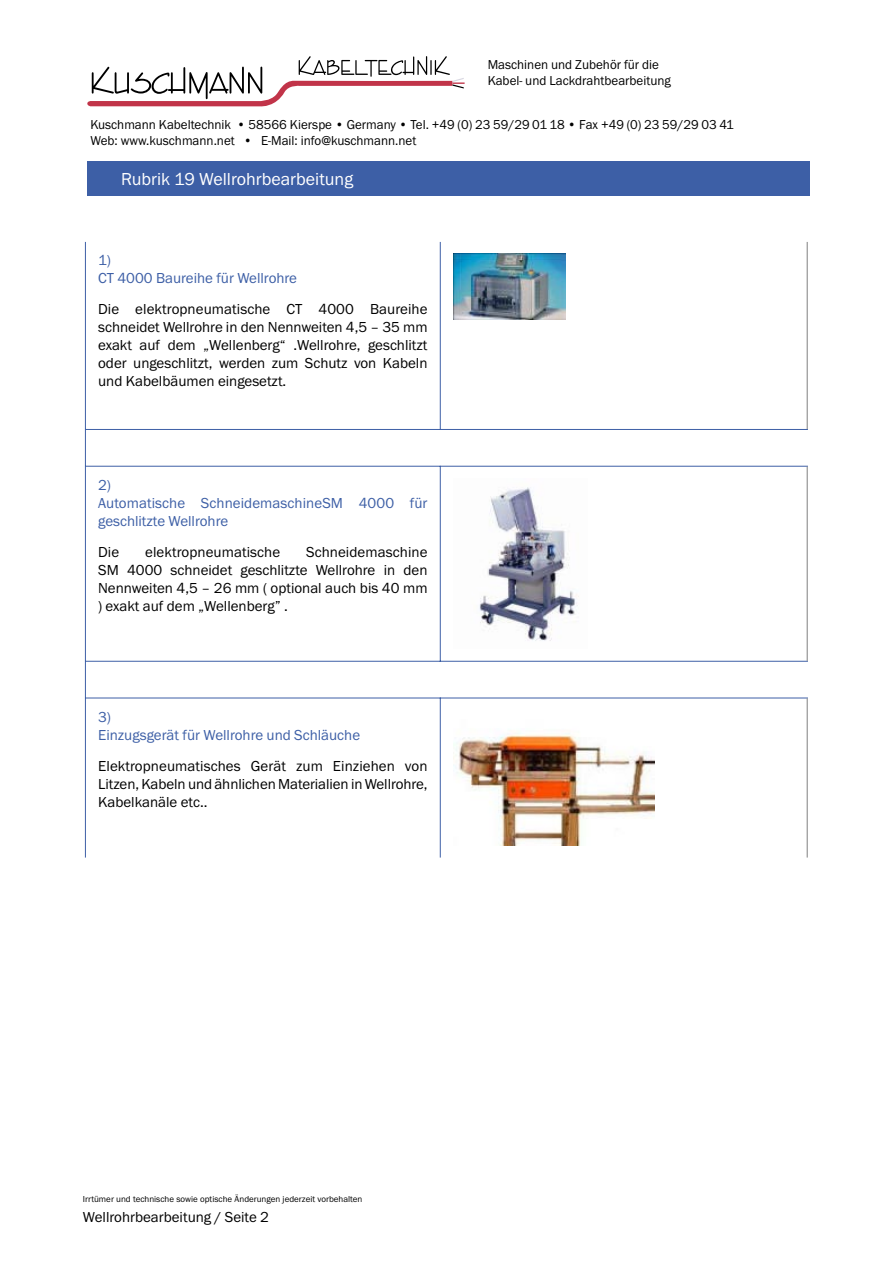
<style>
.page{position:relative;width:893px;height:1263px;background:#fff}
.page>*{position:absolute;margin:0;border:0;box-sizing:border-box;transform-origin:0 0}
.t1{font:18px "Franklin Gothic";color:#fff}
.adresse_kopf{font:15px/18px "Franklin Gothic";color:#000;text-align:justify}
.t2{font:15px/18px "Franklin Gothic";color:#3d5fa6}
.adresse_kopf-2{font:13.35px/16px "Franklin Gothic";color:#000}
.t3{font:9px "Franklin Gothic";color:#000}
</style>
<div class="page">
<svg style="left:87px;top:56px;width:378px;height:51px"></svg>
<div style="left:87px;top:162px;width:723px;height:34px;background:#3d5fa6"></div>
<hr style="left:85px;top:242px;width:1px;height:187px;background:#3d5fa6">
<hr style="left:440px;top:242px;width:1px;height:188px;background:#3d5fa6">
<hr style="left:85px;top:429px;width:355px;height:1px;background:#3d5fa6">
<hr style="left:85px;top:430px;width:1px;height:36px;background:#3d5fa6">
<hr style="left:441px;top:429px;width:367px;height:1px;background:#3d5fa6">
<hr style="left:85px;top:466px;width:355px;height:1px;background:#3d5fa6">
<hr style="left:85px;top:467px;width:1px;height:194px;background:#3d5fa6">
<hr style="left:441px;top:466px;width:367px;height:1px;background:#3d5fa6">
<hr style="left:440px;top:466px;width:1px;height:196px;background:#3d5fa6">
<hr style="left:85px;top:661px;width:355px;height:1px;background:#3d5fa6">
<hr style="left:85px;top:662px;width:1px;height:36px;background:#3d5fa6">
<hr style="left:441px;top:661px;width:367px;height:1px;background:#3d5fa6">
<hr style="left:85px;top:698px;width:355px;height:1px;background:#3d5fa6">
<hr style="left:85px;top:698px;width:1px;height:159px;background:#3d5fa6">
<hr style="left:441px;top:698px;width:367px;height:1px;background:#3d5fa6">
<hr style="left:440px;top:698px;width:1px;height:159px;background:#3d5fa6">
<hr style="left:807px;top:242px;width:1px;height:187px;background:#808080">
<hr style="left:807px;top:467px;width:1px;height:194px;background:#808080">
<hr style="left:807px;top:698px;width:1px;height:159px;background:#808080">
<img style="left:453px;top:254px;width:112px;height:65px">
<img style="left:479px;top:487px;width:100px;height:154px">
<img style="left:453px;top:733px;width:201px;height:112px">
<p class="adresse_kopf-2" style="left:488px;top:56px;width:185px">Maschinen und Zubehör für die<br>Kabel- und Lackdrahtbearbeitung</p>
<p class="adresse_kopf-2" style="left:90px;top:117px;width:645px">Kuschmann Kabeltechnik • 58566 Kierspe • Germany • Tel. +49 (0) 23 59/29 01 18 • Fax +49 (0) 23 59/29 03 41<br>Web: www.kuschmann.net • E-Mail: info@kuschmann.net</p>
<p class="t1" style="left:121px;top:169px;width:234px">Rubrik 19 Wellrohrbearbeitung</p>
<p class="t2" style="left:98px;top:251px;width:200px">1)<br>CT 4000 Baureihe für Wellrohre</p>
<p class="adresse_kopf" style="left:98px;top:300px;width:331px">Die elektropneumatische CT 4000 Baureihe schneidet Wellrohre in den Nennweiten 4,5 – 35 mm exakt auf dem „Wellenberg“ .Wellrohre, geschlitzt oder ungeschlitzt, werden zum Schutz von Kabeln und Kabelbäumen eingesetzt.</p>
<p class="t2" style="left:98px;top:476px;width:331px">2)<br>Automatische SchneidemaschineSM 4000 für geschlitzte Wellrohre</p>
<p class="adresse_kopf" style="left:98px;top:543px;width:23px">Die</p>
<p class="adresse_kopf" style="left:145px;top:543px;width:137px">elektropneumatische</p>
<p class="adresse_kopf" style="left:98px;top:543px;width:331px;text-indent:208px">Schneidemaschine SM 4000 schneidet geschlitzte Wellrohre in den Nennweiten 4,5 – 26 mm ( optional auch bis 40 mm ) exakt auf dem „Wellenberg” .</p>
<p class="t2" style="left:98px;top:708px;width:263px">3)<br>Einzugsgerät für Wellrohre und Schläuche</p>
<p class="adresse_kopf" style="left:98px;top:757px;width:331px">Elektropneumatisches Gerät zum Einziehen von Litzen, Kabeln und ähnlichen Materialien in Wellrohre, Kabelkanäle etc..</p>
<p class="t3" style="left:83px;top:1194px;width:281px">Irrtümer und technische sowie optische Änderungen jederzeit vorbehalten</p>
<p class="adresse_kopf" style="left:83px;top:1208px;width:188px">Wellrohrbearbeitung / Seite 2</p>
</div>
